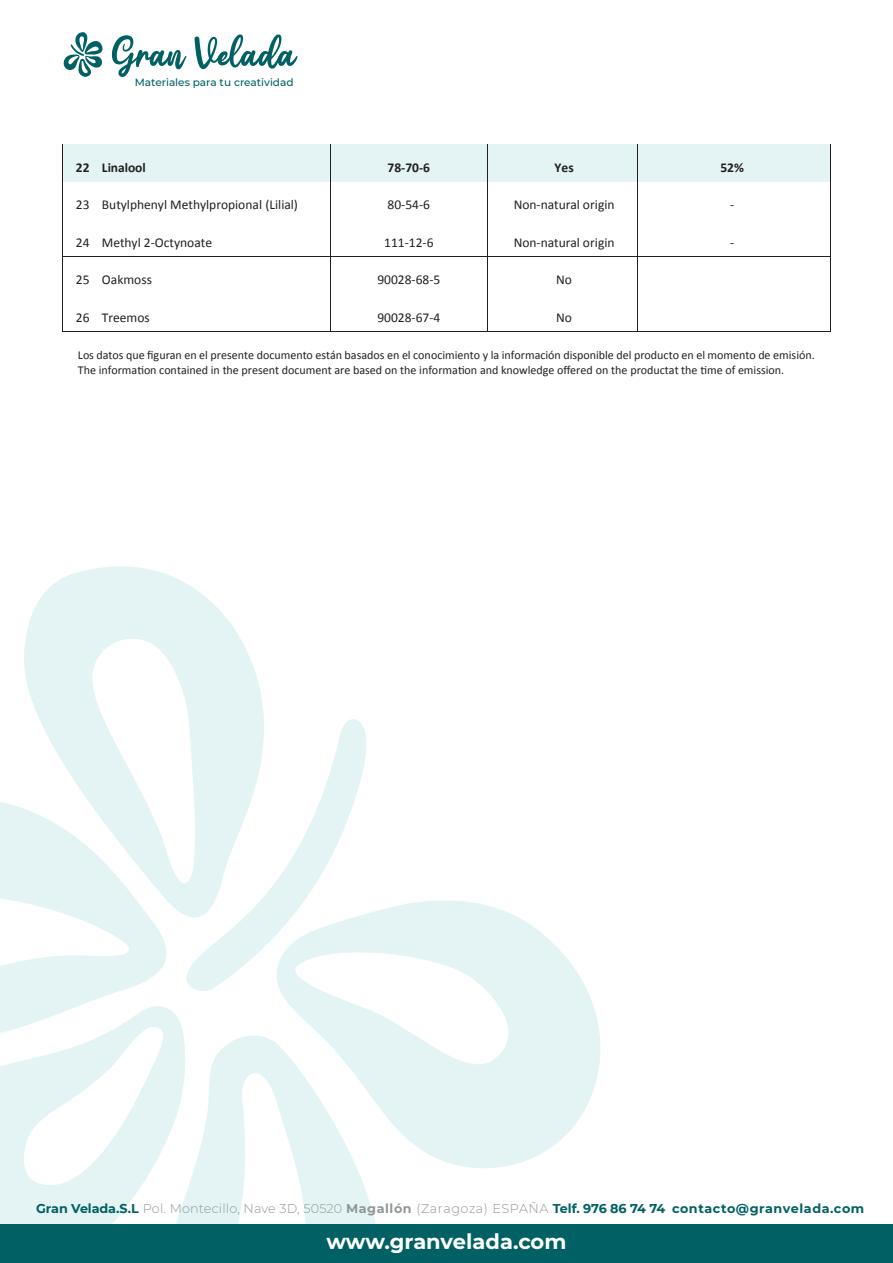
<style>
.page{position:relative;width:893px;height:1263px;background:#fff}
.page>*{position:absolute;margin:0;border:0;box-sizing:border-box;transform-origin:0 0}
.t1{font:700 21px "Montserrat";color:#fff}
.t2{font:13.5px "Calibri";color:#231f20}
.t3{font:700 13.5px "Calibri";color:#231f20}
.t4{font:700 12.75px "Montserrat";letter-spacing:.035em;color:#006063}
.t5{font:12px/14.7px "Calibri";letter-spacing:-.005em;color:#231f20}
.t6{font:500 10.5px "Montserrat";color:#006063}
.s1{font-weight:300;color:#919698}
.s2{color:#919698}
</style>
<div class="page">
<svg style="left:0;top:802px;width:167px;height:199px"></svg>
<svg style="left:283px;top:900px;width:318px;height:268px;fill:#e4f4f4"></svg>
<svg style="left:21px;top:566px;width:243px;height:383px;fill:#e4f4f4"></svg>
<svg style="left:0;top:1001px;width:182px;height:223px;fill:#e4f4f4"></svg>
<svg style="left:156px;top:1027px;width:232px;height:197px;fill:#e4f4f4"></svg>
<svg style="left:186px;top:714px;width:181px;height:282px"></svg>
<svg style="left:112px;top:35px;width:74px;height:42px"></svg>
<svg style="left:195px;top:34px;width:103px;height:35px"></svg>
<svg style="left:63px;top:32px;width:40px;height:45px"></svg>
<div style="left:0;top:1224px;width:893px;height:39px;background:#006063"></div>
<div style="left:63px;top:145px;width:267px;height:36px;background:#e4f4f4"></div>
<div style="left:331px;top:145px;width:156px;height:36px;background:#e4f4f4"></div>
<div style="left:488px;top:145px;width:150px;height:36px;background:#e4f4f4"></div>
<div style="left:638px;top:145px;width:192px;height:36px;background:#e4f4f4"></div>
<hr style="left:63px;top:144px;width:267px;height:1px;background:#231f20">
<hr style="left:331px;top:144px;width:156px;height:1px;background:#231f20">
<hr style="left:488px;top:144px;width:150px;height:1px;background:#231f20">
<hr style="left:638px;top:144px;width:192px;height:1px;background:#231f20">
<hr style="left:62px;top:181px;width:269px;height:1px;background:#bbcadc">
<hr style="left:62px;top:151px;width:1px;height:31px;background:#231f20">
<hr style="left:331px;top:181px;width:157px;height:1px;background:#bbcadc">
<hr style="left:330px;top:151px;width:1px;height:31px;background:#231f20">
<hr style="left:488px;top:181px;width:150px;height:1px;background:#bbcadc">
<hr style="left:487px;top:151px;width:1px;height:31px;background:#231f20">
<hr style="left:638px;top:181px;width:192px;height:1px;background:#bbcadc">
<hr style="left:638px;top:151px;width:1px;height:31px;background:#231f20">
<hr style="left:830px;top:151px;width:1px;height:31px;background:#231f20">
<hr style="left:62px;top:188px;width:1px;height:31px;background:#231f20">
<hr style="left:330px;top:188px;width:1px;height:31px;background:#231f20">
<hr style="left:487px;top:188px;width:1px;height:31px;background:#231f20">
<hr style="left:638px;top:188px;width:1px;height:31px;background:#231f20">
<hr style="left:830px;top:188px;width:1px;height:31px;background:#231f20">
<hr style="left:63px;top:219px;width:267px;height:1px;background:#231f20">
<hr style="left:331px;top:219px;width:156px;height:1px;background:#231f20">
<hr style="left:488px;top:219px;width:150px;height:1px;background:#231f20">
<hr style="left:638px;top:219px;width:192px;height:1px;background:#231f20">
<hr style="left:62px;top:226px;width:1px;height:30px;background:#231f20">
<hr style="left:330px;top:226px;width:1px;height:30px;background:#231f20">
<hr style="left:487px;top:226px;width:1px;height:30px;background:#231f20">
<hr style="left:638px;top:226px;width:1px;height:30px;background:#231f20">
<hr style="left:830px;top:226px;width:1px;height:30px;background:#231f20">
<hr style="left:63px;top:256px;width:267px;height:1px;background:#231f20">
<hr style="left:331px;top:256px;width:156px;height:1px;background:#231f20">
<hr style="left:488px;top:256px;width:150px;height:1px;background:#231f20">
<hr style="left:638px;top:256px;width:192px;height:1px;background:#231f20">
<hr style="left:62px;top:263px;width:1px;height:31px;background:#231f20">
<hr style="left:330px;top:263px;width:1px;height:31px;background:#231f20">
<hr style="left:487px;top:263px;width:1px;height:31px;background:#231f20">
<hr style="left:638px;top:263px;width:1px;height:31px;background:#231f20">
<hr style="left:830px;top:263px;width:1px;height:31px;background:#231f20">
<hr style="left:63px;top:294px;width:267px;height:1px;background:#231f20">
<hr style="left:331px;top:294px;width:156px;height:1px;background:#231f20">
<hr style="left:488px;top:294px;width:150px;height:1px;background:#231f20">
<hr style="left:638px;top:294px;width:192px;height:1px;background:#231f20">
<hr style="left:62px;top:301px;width:1px;height:30px;background:#231f20">
<hr style="left:63px;top:331px;width:267px;height:1px;background:#231f20">
<hr style="left:330px;top:301px;width:1px;height:30px;background:#231f20">
<hr style="left:331px;top:331px;width:156px;height:1px;background:#231f20">
<hr style="left:487px;top:301px;width:1px;height:30px;background:#231f20">
<hr style="left:488px;top:331px;width:150px;height:1px;background:#231f20">
<hr style="left:638px;top:301px;width:1px;height:30px;background:#231f20">
<hr style="left:638px;top:331px;width:192px;height:1px;background:#231f20">
<hr style="left:830px;top:301px;width:1px;height:30px;background:#231f20">
<p class="t6" style="left:135px;top:75px;width:160px">Materiales para tu creatividad</p>
<p class="t3" style="left:76px;top:158px;width:71px">22 Linalool</p>
<p class="t3" style="left:388px;top:158px;width:44px">78-70-6</p>
<p class="t3" style="left:555px;top:158px;width:21px">Yes</p>
<p class="t3" style="left:720px;top:158px;width:25px">52%</p>
<p class="t2" style="left:76px;top:197px;width:224px">23 Butylphenyl Methylpropional (Lilial)</p>
<p class="t2" style="left:388px;top:197px;width:44px">80-54-6</p>
<p class="t2" style="left:514px;top:197px;width:102px">Non-natural origin</p>
<p class="t2" style="left:730px;top:197px;width:6px">-</p>
<p class="t2" style="left:76px;top:234px;width:138px">24 Methyl 2-Octynoate</p>
<p class="t2" style="left:384px;top:234px;width:51px">111-12-6</p>
<p class="t2" style="left:514px;top:234px;width:102px">Non-natural origin</p>
<p class="t2" style="left:730px;top:234px;width:6px">-</p>
<p class="t2" style="left:76px;top:271px;width:78px">25 Oakmoss</p>
<p class="t2" style="left:377px;top:271px;width:65px">90028-68-5</p>
<p class="t2" style="left:556px;top:271px;width:17px">No</p>
<p class="t2" style="left:76px;top:309px;width:75px">26 Treemos</p>
<p class="t2" style="left:377px;top:309px;width:65px">90028-67-4</p>
<p class="t2" style="left:556px;top:309px;width:17px">No</p>
<p class="t5" style="left:78px;top:347px;width:738px">Los datos que figuran en el presente documento están basados en el conocimiento y la información disponible del producto en el momento de emisión.<br>The information contained in the present document are based on the information and knowledge offered on the productat the time of emission.</p>
<p class="t4" style="left:36px;top:1200px;width:830px">Gran Velada.S.L <span class="s1">Pol. Montecillo, Nave 3D, 50520</span> <span class="s2">Magallón</span> <span class="s1">(Zaragoza) ESPAÑA</span> Telf. 976 86 74 74 contacto@granvelada.com</p>
<h1 class="t1" style="left:327px;top:1226px;width:241px">www.granvelada.com</h1>
</div>
